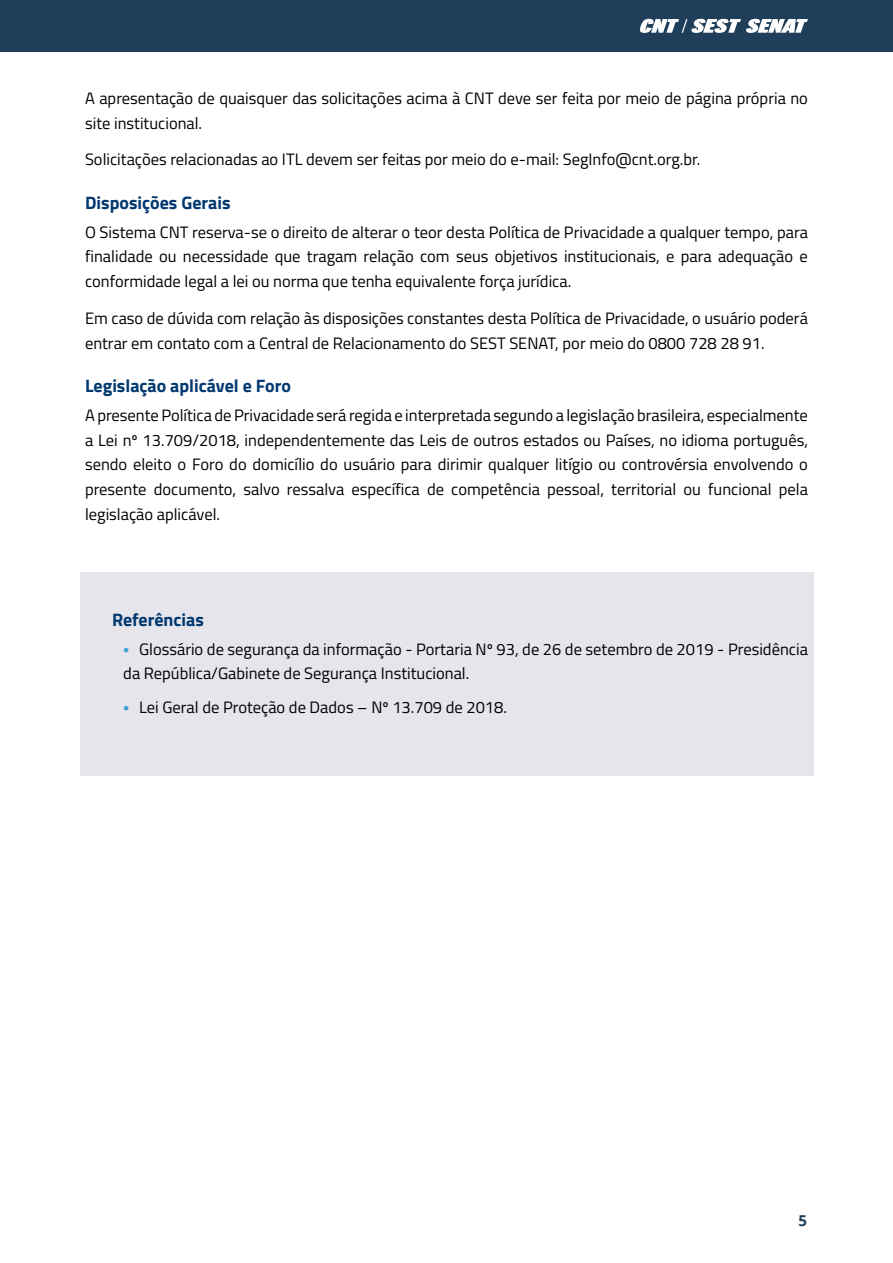
<style>
.page{position:relative;width:893px;height:1263px;background:#fff}
.page>*{position:absolute;margin:0;border:0;box-sizing:border-box;transform-origin:0 0}
.t1{font:700 18px "Titillium Web";color:#003870}
.t2{font:16.5px/24.8px "Titillium Web";color:#000}
.t3{font:700 15px "Open Sans";color:#1e3e59}
.s1{font-family:"Albra Text";color:#429ed8}
</style>
<div class="page">
<div style="left:0;top:0;width:893px;height:52px;background:#1e3e59"></div>
<svg style="left:640px;top:19px;width:168px;height:14px"></svg>
<div style="left:80px;top:573px;width:733px;height:203px;background:#e5e5eb"></div>
<p class="t2" style="left:85px;top:85px;width:724px">A apresentação de quaisquer das solicitações acima à CNT deve ser feita por meio de página própria no site institucional.</p>
<p class="t2" style="left:85px;top:146px;width:617px">Solicitações relacionadas ao ITL devem ser feitas por meio do e-mail: SegInfo@cnt.org.br.</p>
<p class="t1" style="left:85px;top:188px;width:147px">Disposições Gerais</p>
<p class="t2" style="left:85px;top:219px;width:724px;text-align:justify">O Sistema CNT reserva-se o direito de alterar o teor desta Política de Privacidade a qualquer tempo, para finalidade ou necessidade que tragam relação com seus objetivos institucionais, e para adequação e conformidade legal a lei ou norma que tenha equivalente força jurídica.</p>
<p class="t2" style="left:85px;top:305px;width:724px">Em caso de dúvida com relação às disposições constantes desta Política de Privacidade, o usuário poderá entrar em contato com a Central de Relacionamento do SEST SENAT, por meio do 0800 728 28 91.</p>
<p class="t1" style="left:85px;top:372px;width:207px">Legislação aplicável e Foro</p>
<p class="t2" style="left:85px;top:402px;width:724px;text-align:justify">A presente Política de Privacidade será regida e interpretada segundo a legislação brasileira, especialmente a Lei nº 13.709/2018, independentemente das Leis de outros estados ou Países, no idioma português, sendo eleito o Foro do domicílio do usuário para dirimir qualquer litígio ou controvérsia envolvendo o presente documento, salvo ressalva específica de competência pessoal, territorial ou funcional pela legislação aplicável.</p>
<p class="t1" style="left:112px;top:605px;width:93px">Referências</p>
<p class="t2" style="left:123px;top:636px;width:686px"><span class="s1">•</span> Glossário de segurança da informação - Portaria Nº 93, de 26 de setembro de 2019 - Presidência da República/Gabinete de Segurança Institucional.</p>
<p class="t2" style="left:123px;top:694px;width:385px"><span class="s1">•</span> Lei Geral de Proteção de Dados – Nº 13.709 de 2018.</p>
<p class="t3" style="left:799px;top:1210px;width:10px">5</p>
</div>
